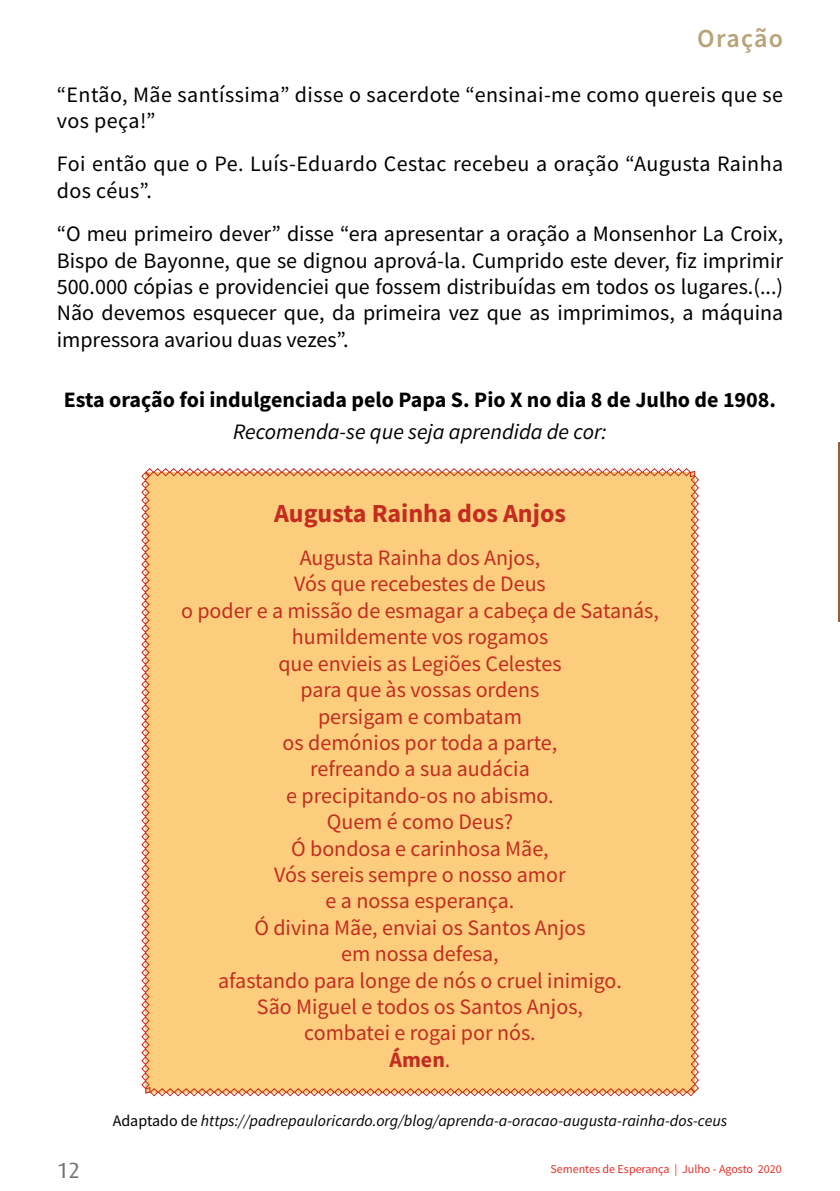
<style>
.page{position:relative;width:840px;height:1191px;background:#fff}
.page>*{position:absolute;margin:0;border:0;box-sizing:border-box;transform-origin:0 0}
.t1{font:700 26px "Source Sans Pro";color:#c32c1f}
.t2{font:600 26px "Source Sans Pro";letter-spacing:.05em;color:#b8a277}
.t3{font:22px/26.4px "Source Sans Pro";color:#c32c1f;text-align:center}
.t4{font:22px/26.4px "Source Sans Pro";letter-spacing:.02em;color:#000}
.t5{font:700 22px "Source Sans Pro";color:#000}
.t6{font:italic 22px "Source Sans Pro";color:#000}
.t7{font:22px "Dax";color:#727271}
.t8{font:italic 16px "Source Sans Pro";color:#000}
.t9{font:12px "Source Sans Pro";color:#e63027}
.s1{font-weight:700}
.s2{font-style:normal}
</style>
<div class="page">
<hr style="left:838px;top:442px;width:1px;height:180px;background:#936037">
<div style="left:141px;top:468px;width:558px;height:628px;background:#fccd7d"></div>
<p class="t2" style="left:696px;top:21px;width:87px">Oração</p>
<p class="t4" style="left:57px;top:81px;width:727px">“Então, Mãe santíssima” disse o sacerdote “ensinai-me como quereis que se vos peça!”</p>
<p class="t4" style="left:57px;top:151px;width:727px">Foi então que o Pe. Luís-Eduardo Cestac recebeu a oração “Augusta Rainha dos céus”.</p>
<p class="t4" style="left:57px;top:221px;width:727px;text-align:justify">“O meu primeiro dever” disse “era apresentar a oração a Monsenhor La Croix, Bispo de Bayonne, que se dignou aprová-la. Cumprido este dever, fiz imprimir 500.000 cópias e providenciei que fossem distribuídas em todos os lugares.(...)<br>Não devemos esquecer que, da primeira vez que as imprimimos, a máquina impressora avariou duas vezes”.</p>
<p class="t5" style="left:64px;top:385px;width:713px">Esta oração foi indulgenciada pelo Papa S. Pio X no dia 8 de Julho de 1908.</p>
<p class="t6" style="left:233px;top:418px;width:375px">Recomenda-se que seja aprendida de cor:</p>
<p class="t1" style="left:274px;top:495px;width:293px">Augusta Rainha dos Anjos</p>
<p class="t3" style="left:181px;top:544px;width:479px">Augusta Rainha dos Anjos,<br>Vós que recebestes de Deus<br>o poder e a missão de esmagar a cabeça de Satanás, humildemente vos rogamos<br>que envieis as Legiões Celestes<br>para que às vossas ordens<br>persigam e combatam<br>os demónios por toda a parte,<br>refreando a sua audácia<br>e precipitando-os no abismo.<br>Quem é como Deus?<br>Ó bondosa e carinhosa Mãe,<br>Vós sereis sempre o nosso amor<br>e a nossa esperança.<br>Ó divina Mãe, enviai os Santos Anjos<br>em nossa defesa,<br>afastando para longe de nós o cruel inimigo.<br>São Miguel e todos os Santos Anjos,<br>combatei e rogai por nós.<br><span class="s1">Ámen</span>.</p>
<p class="t8" style="left:113px;top:1110px;width:615px"><span class="s2">Adaptado de</span> https://padrepauloricardo.org/blog/aprenda-a-oracao-augusta-rainha-dos-ceus</p>
<p class="t7" style="left:57px;top:1157px;width:25px">12</p>
<p class="t9" style="left:550px;top:1161px;width:233px">Sementes de Esperança | Julho - Agosto 2020</p>
</div>
